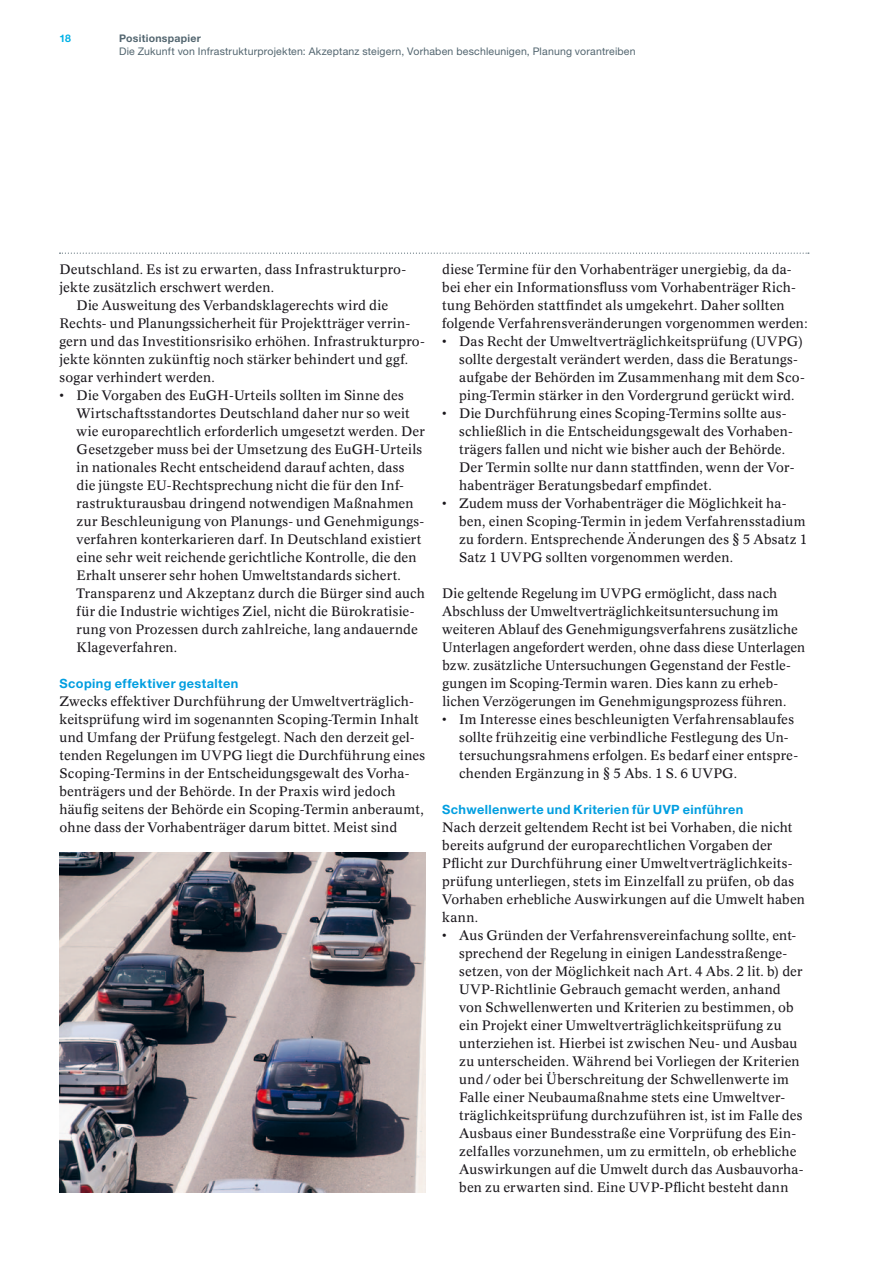
<style>
.page{position:relative;width:893px;height:1263px;background:#fff}
.page>*{position:absolute;margin:0;border:0;box-sizing:border-box;transform-origin:0 0}
.t1{font:13.5px/18px "Concorde BQ";letter-spacing:.015em;color:#1a171c}
.t2{font:700 12.75px "Helvetica Neue LT";letter-spacing:.03em;color:#009ee0}
.t3{font:10.5px "Helvetica Neue LT";letter-spacing:.02em;color:#52656f}
.t4{font:700 10.5px "Helvetica Neue LT";letter-spacing:.025em;color:#52656f}
.t5{font:700 10.5px "Helvetica Neue LT";color:#00b1e6}
</style>
<div class="page">
<svg style="left:60px;top:253px;width:749px;height:1px"></svg>
<img style="left:60px;top:852px;width:365px;height:340px">
<p class="t5" style="left:60px;top:32px;width:13px">18</p>
<p class="t4" style="left:119px;top:32px;width:83px">Positionspapier</p>
<p class="t3" style="left:119px;top:45px;width:518px">Die Zukunft von Infrastrukturprojekten: Akzeptanz steigern, Vorhaben beschleunigen, Planung vorantreiben</p>
<p class="t1" style="left:60px;top:261px;width:348px">Deutschland. Es ist zu erwarten, dass Infrastrukturpro&shy;jekte zusätzlich erschwert werden.</p>
<p class="t1" style="left:60px;top:297px;width:367px;text-indent:17px">Die Ausweitung des Verbandsklagerechts wird die Rechts- und Planungssicherheit für Projektträger verrin&shy;gern und das Investitionsrisiko erhöhen. Infrastrukturpro&shy;jekte könnten zukünftig noch stärker behindert und ggf. sogar verhindert werden.</p>
<p class="t1" style="left:77px;top:387px;width:350px;text-indent:-17px">• Die Vorgaben des EuGH-Urteils sollten im Sinne des Wirtschaftsstandortes Deutschland daher nur so weit wie europarechtlich erforderlich umgesetzt werden. Der Gesetzgeber muss bei der Umsetzung des EuGH-Urteils in nationales Recht entscheidend darauf achten, dass die jüngste EU-Rechtsprechung nicht die für den Inf&shy;rastrukturausbau dringend notwendigen Maßnahmen zur Beschleunigung von Planungs- und Genehmigungs&shy;verfahren konterkarieren darf. In Deutschland existiert eine sehr weit reichende gerichtliche Kontrolle, die den Erhalt unserer sehr hohen Umweltstandards sichert.<br>Transparenz und Akzeptanz durch die Bürger sind auch für die Industrie wichtiges Ziel, nicht die Bürokratisie&shy;rung von Prozessen durch zahlreiche, lang andauernde Klageverfahren.</p>
<p class="t2" style="left:60px;top:676px;width:180px">Scoping effektiver gestalten</p>
<p class="t1" style="left:60px;top:693px;width:367px">Zwecks effektiver Durchführung der Umweltverträglich&shy;keitsprüfung wird im sogenannten Scoping-Termin Inhalt und Umfang der Prüfung festgelegt. Nach den derzeit gel&shy;tenden Regelungen im UVPG liegt die Durchführung eines Scoping-Termins in der Entscheidungsgewalt des Vorha&shy;benträgers und der Behörde. In der Praxis wird jedoch häufig seitens der Behörde ein Scoping-Termin anberaumt, ohne dass der Vorhabenträger darum bittet. Meist sind</p>
<p class="t1" style="left:442px;top:261px;width:367px">diese Termine für den Vorhabenträger unergiebig, da da&shy;bei eher ein Informationsfluss vom Vorhabenträger Rich&shy;tung Behörden stattfindet als umgekehrt. Daher sollten folgende Verfahrensveränderungen vorgenommen werden:</p>
<p class="t1" style="left:459px;top:333px;width:347px;text-indent:-17px">• Das Recht der Umweltverträglichkeitsprüfung (UVPG) sollte dergestalt verändert werden, dass die Beratungs&shy;aufgabe der Behörden im Zusammenhang mit dem Sco&shy;ping-Termin stärker in den Vordergrund gerückt wird.</p>
<p class="t1" style="left:459px;top:405px;width:337px;text-indent:-17px">• Die Durchführung eines Scoping-Termins sollte aus&shy;schließlich in die Entscheidungsgewalt des Vorhaben&shy;trägers fallen und nicht wie bisher auch der Behörde.<br>Der Termin sollte nur dann stattfinden, wenn der Vor&shy;habenträger Beratungsbedarf empfindet.</p>
<p class="t1" style="left:459px;top:495px;width:350px;text-indent:-17px">• Zudem muss der Vorhabenträger die Möglichkeit ha&shy;ben, einen Scoping-Termin in jedem Verfahrensstadium zu fordern. Entsprechende Änderungen des § 5 Absatz 1<br>Satz 1 UVPG sollten vorgenommen werden.</p>
<p class="t1" style="left:442px;top:585px;width:364px">Die geltende Regelung im UVPG ermöglicht, dass nach Abschluss der Umweltverträglichkeitsuntersuchung im weiteren Ablauf des Genehmigungsverfahrens zusätzliche Unterlagen angefordert werden, ohne dass diese Unterlagen bzw. zusätzliche Untersuchungen Gegenstand der Festle&shy;gungen im Scoping-Termin waren. Dies kann zu erheb&shy;lichen Verzögerungen im Genehmigungsprozess führen.</p>
<p class="t1" style="left:459px;top:711px;width:340px;text-indent:-17px">• Im Interesse eines beschleunigten Verfahrensablaufes sollte frühzeitig eine verbindliche Festlegung des Un&shy;tersuchungsrahmens erfolgen. Es bedarf einer entspre&shy;chenden Ergänzung in § 5 Abs. 1 S. 6 UVPG.</p>
<p class="t2" style="left:442px;top:802px;width:303px">Schwellenwerte und Kriterien für UVP einführen</p>
<p class="t1" style="left:442px;top:819px;width:364px">Nach derzeit geltendem Recht ist bei Vorhaben, die nicht bereits aufgrund der europarechtlichen Vorgaben der Pflicht zur Durchführung einer Umweltverträglichkeits&shy;prüfung unterliegen, stets im Einzelfall zu prüfen, ob das Vorhaben erhebliche Auswirkungen auf die Umwelt haben kann.</p>
<p class="t1" style="left:459px;top:927px;width:346px;text-indent:-17px">• Aus Gründen der Verfahrensvereinfachung sollte, ent&shy;sprechend der Regelung in einigen Landesstraßenge&shy;setzen, von der Möglichkeit nach Art. 4 Abs. 2 lit. b) der UVP-Richtlinie Gebrauch gemacht werden, anhand von Schwellenwerten und Kriterien zu bestimmen, ob ein Projekt einer Umweltverträglichkeitsprüfung zu unterziehen ist. Hierbei ist zwischen Neu- und Ausbau zu unterscheiden. Während bei Vorliegen der Kriterien und/oder bei Überschreitung der Schwellenwerte im Falle einer Neubaumaßnahme stets eine Umweltver&shy;träglichkeitsprüfung durchzuführen ist, ist im Falle des Ausbaus einer Bundesstraße eine Vorprüfung des Ein&shy;zelfalles vorzunehmen, um zu ermitteln, ob erhebliche Auswirkungen auf die Umwelt durch das Ausbauvorha&shy;ben zu erwarten sind. Eine UVP-Pflicht besteht dann</p>
</div>
